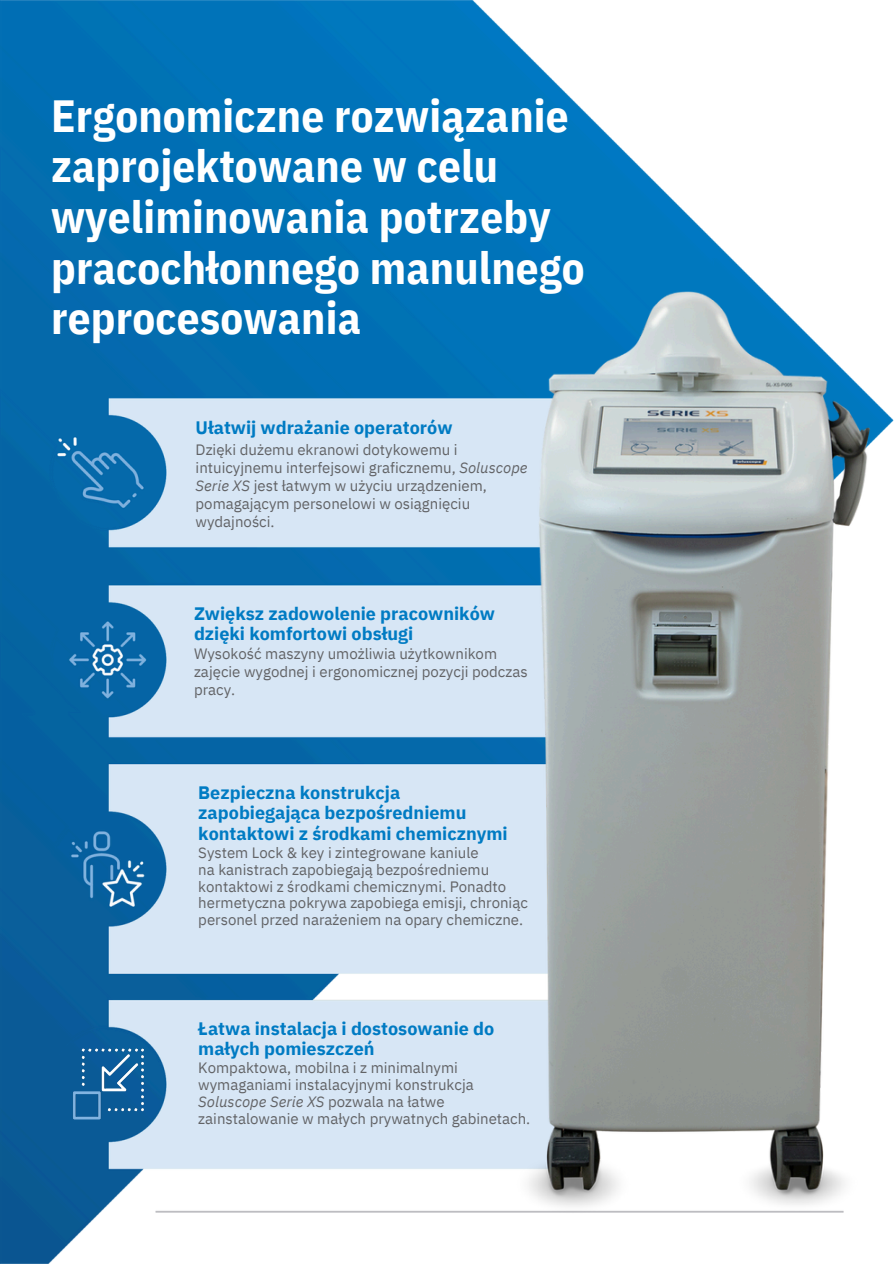
<style>
.page{position:relative;width:894px;height:1264px;background:#fff}
.page>*{position:absolute;margin:0;border:0;box-sizing:border-box;transform-origin:0 0}
.t1{font:700 45px/50.7px "IBM Plex Sans Cond";letter-spacing:.005em;color:#fff}
.t2{font:700 18px/20.2px "IBM Plex Sans";color:#007bc3}
.t3{font:15px/16.8px "IBM Plex Sans";color:#626366}
.s1{font-style:italic}
</style>
<div class="page">
<img style="left:0;top:0;width:602px;height:1263px">
<img style="left:494px;top:129px;width:399px;height:1119px">
<img style="left:65px;top:1041px;width:87px;height:85px">
<p class="t1" style="left:51px;top:90px;width:535px">Ergonomiczne rozwiązanie zaprojektowane w celu wyeliminowania potrzeby pracochłonnego manulnego reprocesowania</p>
<p class="t2" style="left:195px;top:417px;width:258px">Ułatwij wdrażanie operatorów</p>
<h1 class="t3" style="left:195px;top:440px;width:333px;line-height:18px">Dzięki dużemu ekranowi dotykowemu i intuicyjnemu interfejsowi graficznemu, <span class="s1">Soluscope Serie XS</span> jest łatwym w użyciu urządzeniem, pomagającym personelowi w osiągnięciu wydajności.</h1>
<p class="t2" style="left:194px;top:603px;width:302px">Zwiększ zadowolenie pracowników dzięki komfortowi obsługi</p>
<p class="t3" style="left:194px;top:644px;width:335px;line-height:18px">Wysokość maszyny umożliwia użytkownikom zajęcie wygodnej i ergonomicznej pozycji podczas pracy.</p>
<p class="t2" style="left:198px;top:782px;width:311px">Bezpieczna konstrukcja zapobiegająca bezpośredniemu kontaktowi z środkami chemicznymi</p>
<p class="t3" style="left:198px;top:843px;width:331px">System Lock &amp; key i zintegrowane kaniule<br>na kanistrach zapobiegają bezpośredniemu kontaktowi z środkami chemicznymi. Ponadto hermetyczna pokrywa zapobiega emisji, chroniąc personel przed narażeniem na opary chemiczne.</p>
<p class="t2" style="left:198px;top:1018px;width:297px">Łatwa instalacja i dostosowanie do małych pomieszczeń</p>
<p class="t3" style="left:198px;top:1059px;width:333px">Kompaktowa, mobilna i z minimalnymi wymaganiami instalacyjnymi konstrukcja <span class="s1">Soluscope Serie XS</span> pozwala na łatwe zainstalowanie w małych prywatnych gabinetach.</p>
</div>
